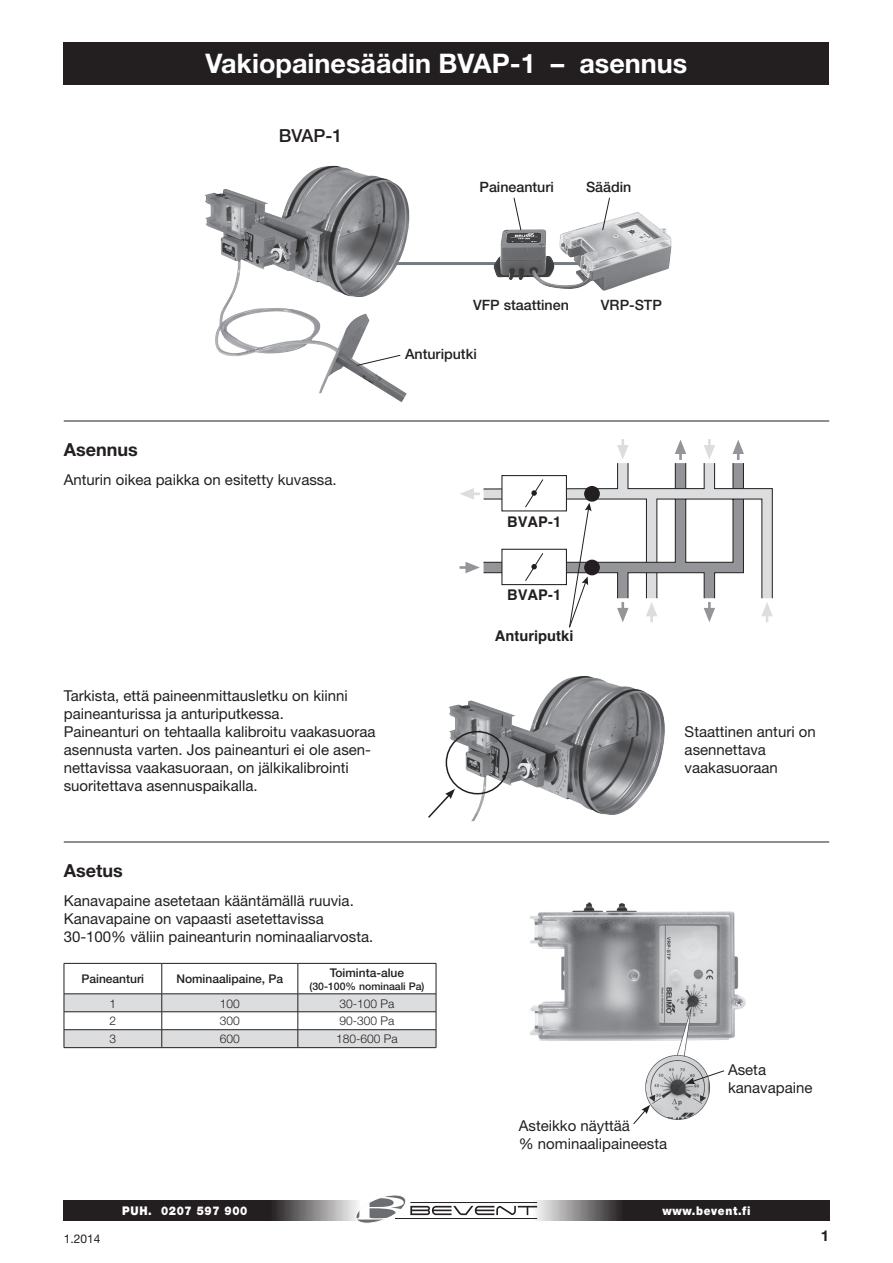
<style>
.page{position:relative;width:893px;height:1263px;background:#fff}
.page>*{position:absolute;margin:0;border:0;box-sizing:border-box;transform-origin:0 0}
.t1{font:700 27px "Helvetica Neue";color:#fff}
.t2{font:700 18px "Helvetica Neue";color:#231f20}
.t3{font:500 18px "Helvetica Neue";color:#231f20}
.t4{font:15px/18px "Helvetica Neue";color:#231f20}
.t5{font:700 15px "Helvetica Neue";color:#231f20}
.t6{font:700 14.7px "Helvetica";color:#231f20}
.t7{font:500 14.25px "Helvetica Neue";color:#231f20}
.t8{font:500 12px "Helvetica Neue";color:#231f20}
.t9{font:300 12px "Helvetica Neue";color:#231f20}
.t10{font:900 12px "Helvetica Neue";letter-spacing:.06em;color:#fff;scale:.9 1}
.t11{font:12px "Helvetica Neue";color:#231f20}
.t12{font:500 10.5px "Helvetica Neue";color:#231f20}
</style>
<div class="page">
<svg style="left:64px;top:1200px;width:291px;height:20px;background:#403c3d"></svg>
<svg style="left:537px;top:1200px;width:292px;height:20px;background:#413e3f"></svg>
<div style="left:64px;top:43px;width:765px;height:42px;background:#231f20"></div>
<svg style="left:355px;top:1195px;width:182px;height:28px"></svg>
<hr style="left:410px;top:1202px;width:127px;height:1px;background:#231f20">
<hr style="left:395px;top:1218px;width:142px;height:1px;background:#231f20">
<img style="left:530px;top:902px;width:216px;height:218px">
<img style="left:449px;top:676px;width:216px;height:145px">
<div style="left:446px;top:731px;width:63px;height:63px;border:2px solid #231f20;border-radius:50%"></div>
<hr style="left:354px;top:262px;width:295px;height:3px;background:#717d83">
<img style="left:493px;top:212px;width:179px;height:79px">
<img style="left:205px;top:165px;width:205px;height:237px">
<svg style="left:514px;top:197px;width:7px;height:34px"></svg>
<svg style="left:357px;top:355px;width:44px;height:11px"></svg>
<svg style="left:602px;top:197px;width:8px;height:34px"></svg>
<hr style="left:64px;top:421px;width:765px;height:1px;background:#231f20">
<hr style="left:64px;top:842px;width:765px;height:1px;background:#231f20">
<svg style="left:459px;top:439px;width:314px;height:189px"></svg>
<svg style="left:64px;top:994px;width:373px;height:54px"></svg>
<hr style="left:64px;top:963px;width:98px;height:1px;background:#231f20">
<hr style="left:64px;top:963px;width:1px;height:31px;background:#231f20">
<hr style="left:162px;top:963px;width:136px;height:1px;background:#231f20">
<hr style="left:162px;top:963px;width:1px;height:31px;background:#231f20">
<hr style="left:298px;top:963px;width:138px;height:1px;background:#231f20">
<hr style="left:298px;top:963px;width:1px;height:31px;background:#231f20">
<hr style="left:436px;top:963px;width:1px;height:31px;background:#231f20">
<hr style="left:64px;top:993px;width:98px;height:1px;background:#231f20">
<hr style="left:162px;top:993px;width:136px;height:1px;background:#231f20">
<hr style="left:298px;top:993px;width:138px;height:1px;background:#231f20">
<hr style="left:64px;top:1029px;width:98px;height:1px;background:#231f20">
<hr style="left:162px;top:1029px;width:136px;height:1px;background:#231f20">
<hr style="left:298px;top:1029px;width:138px;height:1px;background:#231f20">
<hr style="left:64px;top:1047px;width:98px;height:1px;background:#231f20">
<hr style="left:162px;top:1047px;width:136px;height:1px;background:#231f20">
<hr style="left:298px;top:1047px;width:138px;height:1px;background:#231f20">
<svg style="left:632px;top:1105px;width:18px;height:20px"></svg>
<svg style="left:685px;top:1070px;width:40px;height:14px"></svg>
<svg style="left:428px;top:789px;width:27px;height:30px"></svg>
<h1 class="t1" style="left:206px;top:47px;width:483px">Vakiopainesäädin BVAP-1 – asennus</h1>
<p class="t3" style="left:279px;top:124px;width:65px">BVAP-1</p>
<p class="t7" style="left:479px;top:179px;width:76px">Paineanturi</p>
<p class="t7" style="left:586px;top:179px;width:47px">Säädin</p>
<p class="t7" style="left:473px;top:296px;width:97px">VFP staattinen</p>
<p class="t7" style="left:601px;top:296px;width:62px">VRP-STP</p>
<p class="t7" style="left:405px;top:346px;width:73px">Anturiputki</p>
<p class="t2" style="left:64px;top:439px;width:76px">Asennus</p>
<p class="t4" style="left:64px;top:470px;width:274px">Anturin oikea paikka on esitetty kuvassa.</p>
<p class="t4" style="left:64px;top:686px;width:313px">Tarkista, että paineenmittausletku on kiinni paineanturissa ja anturiputkessa.<br>Paineanturi on tehtaalla kalibroitu vaakasuoraa asennusta varten. Jos paineanturi ei ole asen&shy;nettavissa vaakasuoraan, on jälkikalibrointi suoritettava asennuspaikalla.</p>
<p class="t2" style="left:64px;top:860px;width:61px">Asetus</p>
<p class="t4" style="left:64px;top:891px;width:311px">Kanavapaine asetetaan kääntämällä ruuvia.<br>Kanavapaine on vapaasti asetettavissa<br>30-100% väliin paineanturin nominaaliarvosta.</p>
<p class="t8" style="left:82px;top:972px;width:64px">Paineanturi</p>
<p class="t8" style="left:176px;top:972px;width:108px">Nominaalipaine, Pa</p>
<p class="t8" style="left:330px;top:965px;width:76px">Toiminta-alue</p>
<p class="t12" style="left:309px;top:979px;width:116px">(30-100% nominaali Pa)</p>
<p class="t9" style="left:110px;top:996px;width:8px">1</p>
<p class="t9" style="left:220px;top:996px;width:22px">100</p>
<p class="t9" style="left:339px;top:996px;width:56px">30-100 Pa</p>
<p class="t9" style="left:110px;top:1014px;width:8px">2</p>
<p class="t9" style="left:220px;top:1014px;width:22px">300</p>
<p class="t9" style="left:339px;top:1014px;width:56px">90-300 Pa</p>
<p class="t9" style="left:110px;top:1032px;width:8px">3</p>
<p class="t9" style="left:220px;top:1032px;width:22px">600</p>
<p class="t9" style="left:336px;top:1032px;width:63px">180-600 Pa</p>
<p class="t6" style="left:507px;top:508px;width:56px">BVAP-1</p>
<p class="t6" style="left:507px;top:582px;width:56px">BVAP-1</p>
<p class="t6" style="left:495px;top:622px;width:80px">Anturiputki</p>
<p class="t4" style="left:685px;top:722px;width:133px">Staattinen anturi on asennettava vaakasuoraan</p>
<p class="t4" style="left:519px;top:1116px;width:150px">Asteikko näyttää<br>% nominaalipaineesta</p>
<p class="t4" style="left:728px;top:1061px;width:86px">Aseta kanavapaine</p>
<p class="t10" style="left:122px;top:1203px;width:141px">PUH. 0207 597 900</p>
<p class="t10" style="left:662px;top:1203px;width:99px">www.bevent.fi</p>
<p class="t11" style="left:64px;top:1231px;width:38px">1.2014</p>
<p class="t5" style="left:821px;top:1226px;width:10px">1</p>
</div>
